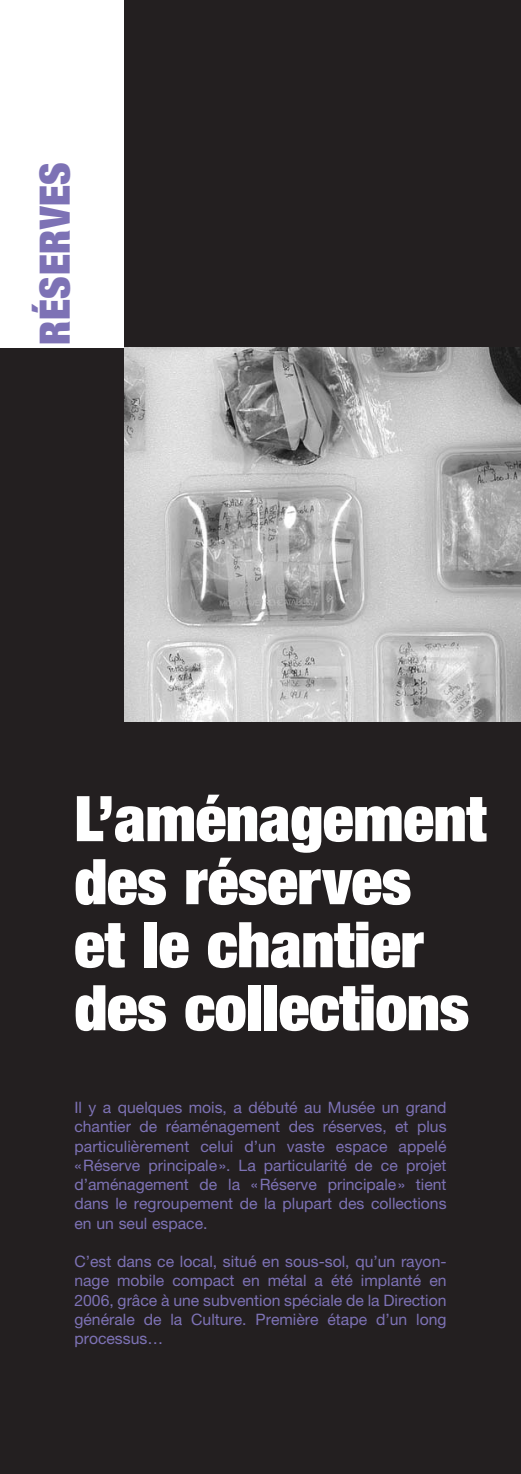
<style>
.page{position:relative;width:521px;height:1474px;background:#fff}
.page>*{position:absolute;margin:0;border:0;box-sizing:border-box;transform-origin:0 0}
.t1{font:900 expanded 63px/63px "Helvetica Neue";color:#fff}
.t2{font:900 expanded 42px "Helvetica Neue";letter-spacing:.015em;color:#7d72b5}
.t3{font:15.75px/19.2px "Helvetica Neue";color:#7d72b5;text-align:justify}
</style>
<div class="page">
<div style="left:0;top:0;width:521px;height:1473px;background:#231f20"></div>
<img style="left:124px;top:347px;width:397px;height:374px">
<div style="left:0;top:0;width:124px;height:347px;background:#fff"></div>
<h2 class="t2" style="left:40px;top:345px;width:184px;rotate:-90deg">RÉSERVES</h2>
<h1 class="t1" style="left:74px;top:792px;width:413px">L’aménagement des réserves<br>et le chantier des collections</h1>
<p class="t3" style="left:74px;top:1099px;width:374px">Il y a quelques mois, a débuté au Musée un grand chantier de réaménagement des réserves, et plus particulièrement celui d’un vaste espace appelé «Réserve principale». La particularité de ce projet d’aménagement de la «Réserve principale» tient dans le regroupement de la plupart des collections en un seul espace.</p>
<p class="t3" style="left:74px;top:1253px;width:374px">C’est dans ce local, situé en sous-sol, qu’un rayon&shy;nage mobile compact en métal a été implanté en 2006, grâce à une subvention spéciale de la Direction générale de la Culture. Première étape d’un long processus…</p>
</div>
